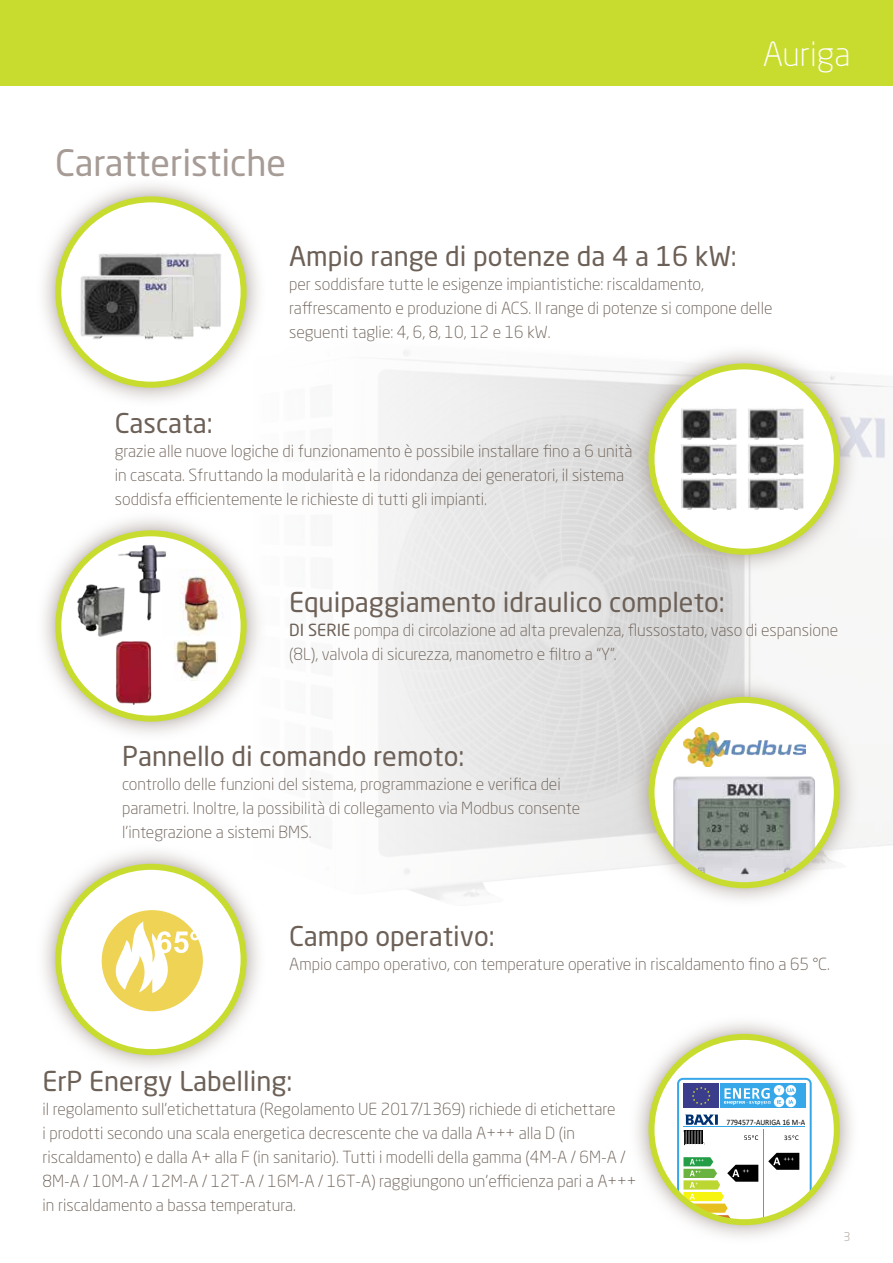
<style>
.page{position:relative;width:893px;height:1263px;background:#fff}
.page>*{position:absolute;margin:0;border:0;box-sizing:border-box;transform-origin:0 0}
.t1{font:36px "Neo Sans Pro";color:#a69b95}
.t2{font:300 33px "Neo Sans Pro";color:#fff}
.t3{font:27px "Neo Sans Pro";color:#6c6057}
.t4{font:300 16.5px/24px "Neo Sans Pro";color:#6c6057}
.t5{font:300 12px "Neo Sans Pro";color:#a69b95}
.t6{font:8.25px "Calibri";color:#000;scale:.92 1}
.t7{font:7.05px "Calibri";color:#000}
.s1{font-weight:400}
</style>
<div class="page">
<div style="left:0;top:0;width:893px;height:85px;background:#c8dc30"></div>
<img style="left:379px;top:350px;width:514px;height:550px">
<svg style="left:43px;top:184px;width:216px;height:216px"></svg>
<div style="left:58px;top:199px;width:186px;height:186px;background:#fff;border-radius:50%"></div>
<div style="left:55px;top:196px;width:192px;height:192px;border:6px solid #c8dc30;border-radius:50%"></div>
<svg style="left:43px;top:518px;width:217px;height:216px"></svg>
<svg style="left:58px;top:533px;width:186px;height:186px"></svg>
<img style="left:163px;top:569px;width:67px;height:67px">
<img style="left:112px;top:542px;width:63px;height:82px">
<img style="left:71px;top:579px;width:61px;height:60px">
<img style="left:175px;top:640px;width:43px;height:40px">
<div style="left:55px;top:530px;width:192px;height:192px;border:6px solid #c8dc30;border-radius:50%"></div>
<svg style="left:43px;top:851px;width:216px;height:216px"></svg>
<div style="left:58px;top:867px;width:186px;height:185px;background:#fff;border-radius:50%"></div>
<div style="left:55px;top:864px;width:192px;height:191px;border:6px solid #c8dc30;border-radius:50%"></div>
<svg style="left:636px;top:1022px;width:216px;height:215px"></svg>
<div style="left:651px;top:1037px;width:186px;height:185px;background:#fff;border-radius:50%"></div>
<svg style="left:674px;top:1077px;width:141px;height:145px"></svg>
<div style="left:648px;top:1034px;width:192px;height:191px;border:6px solid #c8dc30;border-radius:50%"></div>
<svg style="left:629px;top:350px;width:230px;height:224px"></svg>
<svg style="left:651px;top:366px;width:186px;height:186px"></svg>
<div style="left:648px;top:363px;width:192px;height:192px;border:6px solid #c8dc30;border-radius:50%"></div>
<img style="left:75px;top:241px;width:168px;height:113px">
<img style="left:57px;top:251px;width:168px;height:112px">
<svg style="left:629px;top:677px;width:230px;height:223px"></svg>
<div style="left:651px;top:700px;width:186px;height:185px;background:#fff;border-radius:50%"></div>
<img style="left:673px;top:776px;width:142px;height:109px">
<div style="left:648px;top:697px;width:192px;height:191px;border:6px solid #c8dc30;border-radius:50%"></div>
<img style="left:683px;top:728px;width:122px;height:39px">
<div style="left:102px;top:910px;width:101px;height:101px;background:#eed355;border-radius:50%"></div>
<svg style="left:114px;top:921px;width:86px;height:72px"></svg>
<img style="left:669px;top:397px;width:68px;height:35px">
<img style="left:669px;top:432px;width:68px;height:34px">
<img style="left:669px;top:466px;width:68px;height:55px">
<img style="left:737px;top:397px;width:82px;height:35px">
<img style="left:737px;top:432px;width:82px;height:34px">
<img style="left:737px;top:466px;width:82px;height:55px">
<img style="left:115px;top:633px;width:43px;height:72px">
<h1 class="t1" style="left:55px;top:141px;width:232px">Caratteristiche</h1>
<h2 class="t2" style="left:763px;top:34px;width:89px">Auriga</h2>
<h3 class="t3" style="left:289px;top:240px;width:449px">Ampio range di potenze da 4 a 16 kW:</h3>
<p class="t4" style="left:289px;top:272px;width:485px">per soddisfare tutte le esigenze impiantistiche: riscaldamento, raffrescamento e produzione di ACS. Il range di potenze si compone delle seguenti taglie: 4, 6, 8, 10, 12 e 16 kW.</p>
<h3 class="t3" style="left:115px;top:407px;width:99px">Cascata:</h3>
<p class="t4" style="left:115px;top:439px;width:519px">grazie alle nuove logiche di funzionamento è possibile installare fino a 6 unità in cascata. Sfruttando la modularità e la ridondanza dei generatori, il sistema soddisfa efficientemente le richieste di tutti gli impianti.</p>
<h3 class="t3" style="left:289px;top:586px;width:437px">Equipaggiamento idraulico completo:</h3>
<p class="t4" style="left:289px;top:618px;width:550px"><span class="s1">DI SERIE</span> pompa di circolazione ad alta prevalenza, flussostato, vaso di espansione (8L), valvola di sicurezza, manometro e filtro a “Y".</p>
<h3 class="t3" style="left:122px;top:740px;width:344px">Pannello di comando remoto:</h3>
<p class="t4" style="left:122px;top:772px;width:459px">controllo delle funzioni del sistema, programmazione e verifica dei parametri. Inoltre, la possibilità di collegamento via Modbus consente l'integrazione a sistemi BMS.</p>
<h3 class="t3" style="left:289px;top:919px;width:207px">Campo operativo:</h3>
<p class="t4" style="left:289px;top:952px;width:542px">Ampio campo operativo, con temperature operative in riscaldamento fino a 65 °C.</p>
<h3 class="t3" style="left:43px;top:1064px;width:251px">ErP Energy Labelling:</h3>
<p class="t4" style="left:43px;top:1096px;width:595px">il regolamento sull’etichettatura (Regolamento UE 2017/1369) richiede di etichettare<br>i prodotti secondo una scala energetica decrescente che va dalla A+++ alla D (in riscaldamento) e dalla A+ alla F (in sanitario). Tutti i modelli della gamma (4M-A / 6M-A / 8M-A / 10M-A / 12M-A / 12T-A / 16M-A / 16T-A) raggiungono un'efficienza pari a A+++ in riscaldamento a bassa temperatura.</p>
<p class="t6" style="left:727px;top:1116px;width:87px">7794577-AURIGA 16 M-A</p>
<p class="t7" style="left:784px;top:1132px;width:9px">35</p>
<p class="t5" style="left:843px;top:1229px;width:8px">3</p>
</div>
